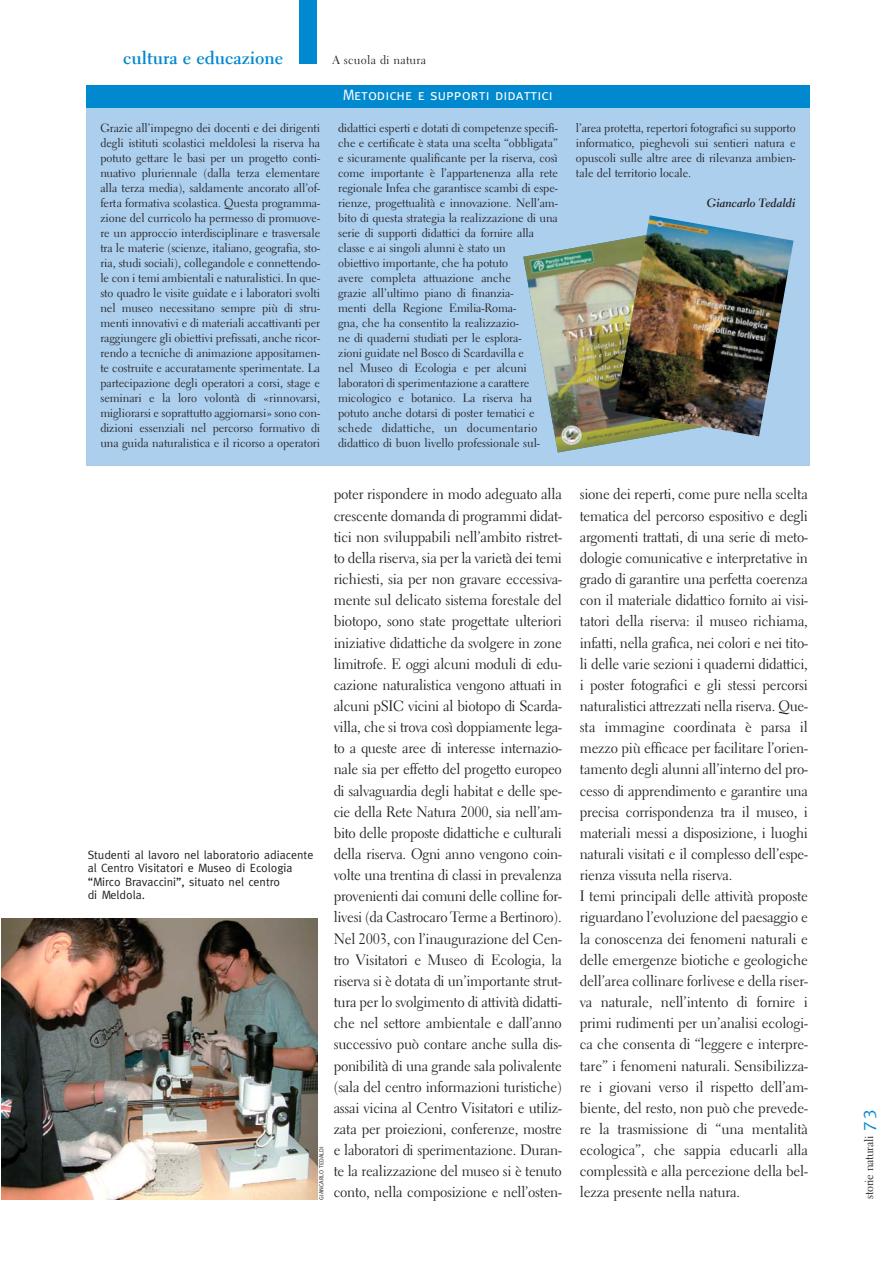
<style>
.page{position:relative;width:893px;height:1263px;background:#fff}
.page>*{position:absolute;margin:0;border:0;box-sizing:border-box;transform-origin:0 0}
.t1{font:700 18px "Electra LH";color:#0089cf}
.t2{font:15px/21.1px "Electra LH";letter-spacing:-.015em;color:#231f20;text-align:justify}
.t3{font:15px "Meta Caps";color:#fff}
.t4{font:12px/15px "Electra LH";letter-spacing:-.005em;color:#231f20;text-align:justify}
.t5{font:12px/13.5px "Meta";color:#231f20}
.t6{font:12px "Electra LH";letter-spacing:-.025em;color:#231f20}
.t7{font:12px "Electra LH Bold Cursive";letter-spacing:-.01em;color:#231f20}
.t8{font:12px "Electra LH";letter-spacing:.025em;color:#231f20}
.t9{font:6px "Meta";color:#231f20}
.s1{font-family:"Meta";font-size:18px;color:#0089cf}
</style>
<div class="page">
<div style="left:300px;top:0;width:17px;height:64px;background:#0089cf"></div>
<div style="left:86px;top:90px;width:724px;height:376px;background:#accfee"></div>
<div style="left:86px;top:85px;width:723px;height:22px;background:#0089cf"></div>
<img style="left:523px;top:240px;width:128px;height:213px">
<img style="left:615px;top:215px;width:178px;height:221px">
<img style="left:1px;top:919px;width:316px;height:280px">
<p class="t1" style="left:123px;top:50px;width:161px">cultura e educazione</p>
<p class="t8" style="left:332px;top:55px;width:95px">A scuola di natura</p>
<p class="t3" style="left:343px;top:86px;width:211px">Metodiche e supporti didattici</p>
<p class="t4" style="left:100px;top:121px;width:221px">Grazie all’impegno dei docenti e dei dirigenti degli istituti scolastici meldolesi la riserva ha potuto gettare le basi per un progetto conti&shy;nuativo pluriennale (dalla terza elementare alla terza media), saldamente ancorato all’of&shy;ferta formativa scolastica. Questa programma&shy;zione del curricolo ha permesso di promuove&shy;re un approccio interdisciplinare e trasversale tra le materie (scienze, italiano, geografia, sto&shy;ria, studi sociali), collegandole e connettendo&shy;le con i temi ambientali e naturalistici. In que&shy;sto quadro le visite guidate e i laboratori svolti nel museo necessitano sempre più di stru&shy;menti innovativi e di materiali accattivanti per raggiungere gli obiettivi prefissati, anche ricor&shy;rendo a tecniche di animazione appositamen&shy;te costruite e accuratamente sperimentate. La partecipazione degli operatori a corsi, stage e seminari e la loro volontà di «rinnovarsi, migliorarsi e soprattutto aggiornarsi» sono con&shy;dizioni essenziali nel percorso formativo di una guida naturalistica e il ricorso a operatori</p>
<p class="t4" style="left:338px;top:121px;width:221px;text-align:left">didattici esperti e dotati di competenze specifi&shy;che e certificate è stata una scelta “obbligata” e sicuramente qualificante per la riserva, così come importante è l’appartenenza alla rete regionale Infea che garantisce scambi di espe&shy;rienze, progettualità e innovazione. Nell’am&shy;bito di questa strategia la realizzazione di una serie di supporti didattici da fornire alla classe e ai singoli alunni è stato un<br>obiettivo importante, che ha potuto<br>avere completa attuazione anche<br>grazie all’ultimo piano di finanzia-<br>menti della Regione Emilia-Roma-<br>gna, che ha consentito la realizzazio-<br>ne di quaderni studiati per le esplora-<br>zioni guidate nel Bosco di Scardavilla e<br>nel Museo di Ecologia e per alcuni laboratori di sperimentazione a carattere micologico e botanico. La riserva ha potuto anche dotarsi di poster tematici e schede didattiche, un documentario didattico di buon livello professionale sul-</p>
<p class="t4" style="left:576px;top:121px;width:221px">l’area protetta, repertori fotografici su supporto informatico, pieghevoli sui sentieri natura e opuscoli sulle altre aree di rilevanza ambien&shy;tale del territorio locale.</p>
<p class="t7" style="left:706px;top:198px;width:90px">Giancarlo Tedaldi</p>
<p class="t5" style="left:88px;top:849px;width:227px">Studenti al lavoro nel laboratorio adiacente al Centro Visitatori e Museo di Ecologia “Mirco Bravaccini”, situato nel centro<br>di Meldola.</p>
<p class="t9" style="left:319px;top:1200px;width:54px;rotate:-90deg">GIANCARLO TEDALDI</p>
<p class="t2" style="left:334px;top:485px;width:230px">poter rispondere in modo adeguato alla crescente domanda di programmi didat&shy;tici non sviluppabili nell’ambito ristret&shy;to della riserva, sia per la varietà dei temi richiesti, sia per non gravare eccessiva&shy;mente sul delicato sistema forestale del biotopo, sono state progettate ulteriori iniziative didattiche da svolgere in zone limitrofe. E oggi alcuni moduli di edu&shy;cazione naturalistica vengono attuati in alcuni pSIC vicini al biotopo di Scarda&shy;villa, che si trova così doppiamente lega&shy;to a queste aree di interesse internazio&shy;nale sia per effetto del progetto europeo di salvaguardia degli habitat e delle spe&shy;cie della Rete Natura 2000, sia nell’am&shy;bito delle proposte didattiche e culturali della riserva. Ogni anno vengono coin&shy;volte una trentina di classi in prevalenza provenienti dai comuni delle colline for&shy;livesi (da Castrocaro Terme a Bertinoro).<br>Nel 2003, con l’inaugurazione del Cen&shy;tro Visitatori e Museo di Ecologia, la riserva si è dotata di un’importante strut&shy;tura per lo svolgimento di attività didatti&shy;che nel settore ambientale e dall’anno successivo può contare anche sulla dis&shy;ponibilità di una grande sala polivalente (sala del centro informazioni turistiche) assai vicina al Centro Visitatori e utiliz&shy;zata per proiezioni, conferenze, mostre e laboratori di sperimentazione. Duran&shy;te la realizzazione del museo si è tenuto conto, nella composizione e nell’osten-</p>
<p class="t2" style="left:579px;top:485px;width:230px;text-align:left">sione dei reperti, come pure nella scelta tematica del percorso espositivo e degli argomenti trattati, di una serie di meto&shy;dologie comunicative e interpretative in grado di garantire una perfetta coerenza con il materiale didattico fornito ai visi&shy;tatori della riserva: il museo richiama, infatti, nella grafica, nei colori e nei tito&shy;li delle varie sezioni i quaderni didattici, i poster fotografici e gli stessi percorsi naturalistici attrezzati nella riserva. Que&shy;sta immagine coordinata è parsa il mezzo più efficace per facilitare l’orien&shy;tamento degli alunni all’interno del pro&shy;cesso di apprendimento e garantire una precisa corrispondenza tra il museo, i materiali messi a disposizione, i luoghi naturali visitati e il complesso dell’espe&shy;rienza vissuta nella riserva.<br>I temi principali delle attività proposte riguardano l’evoluzione del paesaggio e la conoscenza dei fenomeni naturali e delle emergenze biotiche e geologiche dell’area collinare forlivese e della riser&shy;va naturale, nell’intento di fornire i primi rudimenti per un’analisi ecologi&shy;ca che consenta di “leggere e interpre&shy;tare” i fenomeni naturali. Sensibilizza&shy;re i giovani verso il rispetto dell’am&shy;biente, del resto, non può che prevede&shy;re la trasmissione di “una mentalità ecologica”, che sappia educarli alla complessità e alla percezione della bel&shy;lezza presente nella natura.</p>
<p class="t6" style="left:864px;top:1199px;width:91px;rotate:-90deg">storie naturali <span class="s1">73</span></p>
</div>
